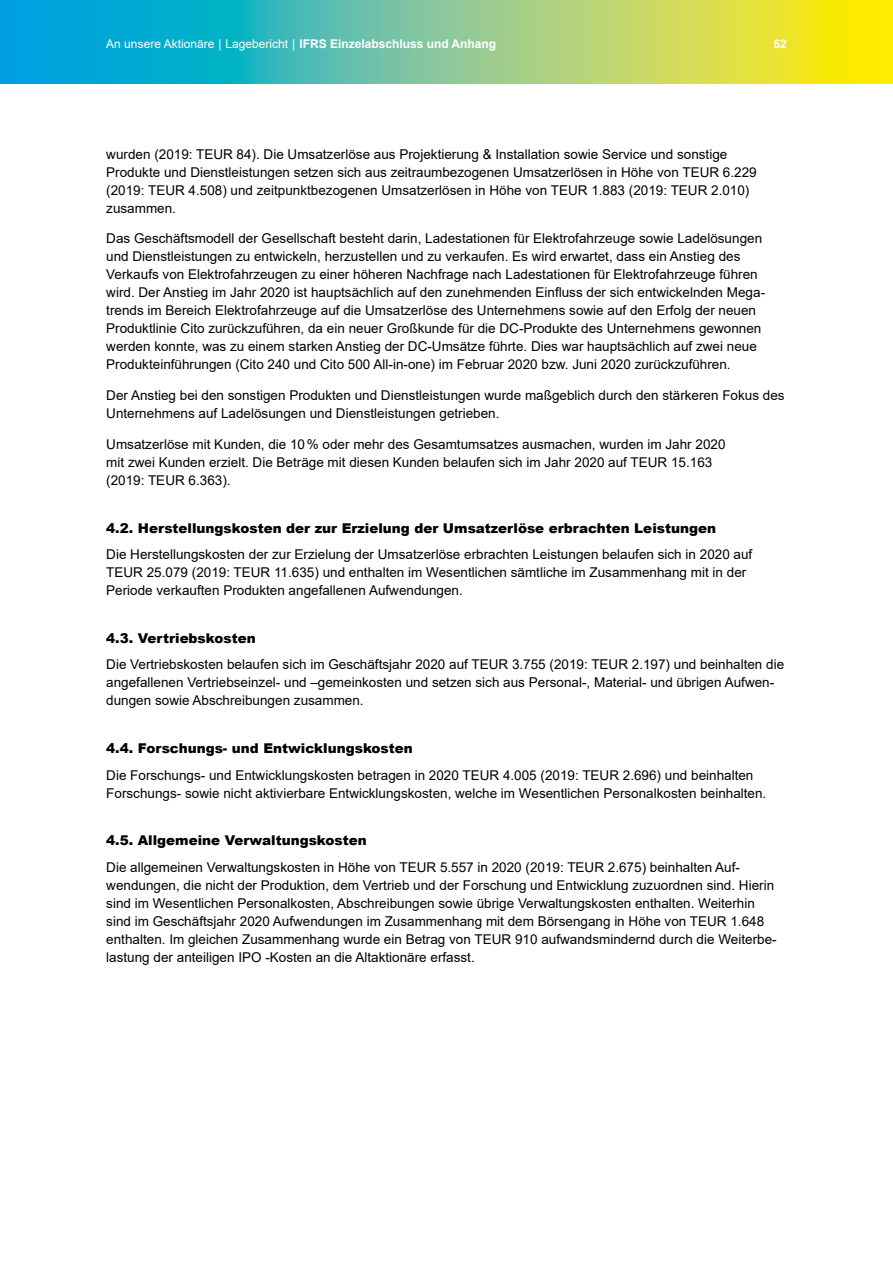
<style>
.page{position:relative;width:893px;height:1263px;background:#fff}
.page>*{position:absolute;margin:0;border:0;box-sizing:border-box;transform-origin:0 0}
.t1{font:13.5px/18px "Arial";color:#000}
.t2{font:900 13.5px "Arial";color:#000}
.t3{font:12px "Arial";color:#fff}
.t4{font:700 12px "Arial";color:#fff}
.s1{font-weight:700}
</style>
<div class="page">
<svg style="left:0;top:0;width:893px;height:84px;background:#7bc68b"></svg>
<p class="t3" style="left:106px;top:36px;width:391px">An unsere Aktionäre | Lagebericht | <span class="s1">IFRS Einzelabschluss und Anhang</span></p>
<p class="t4" style="left:773px;top:35px;width:15px">52</p>
<p class="t1" style="left:106px;top:145px;width:652px">wurden (2019: TEUR 84). Die Umsatzerlöse aus Projektierung &amp; Installation sowie Service und sonstige Produkte und Dienstleistungen setzen sich aus zeitraumbezogenen Umsatzerlösen in Höhe von TEUR 6.229 (2019: TEUR 4.508) und zeitpunktbezogenen Umsatzerlösen in Höhe von TEUR 1.883 (2019: TEUR 2.010) zusammen.</p>
<p class="t1" style="left:106px;top:230px;width:660px">Das Geschäftsmodell der Gesellschaft besteht darin, Ladestationen für Elektrofahrzeuge sowie Ladelösungen und Dienstleistungen zu entwickeln, herzustellen und zu verkaufen. Es wird erwartet, dass ein Anstieg des Verkaufs von Elektrofahrzeugen zu einer höheren Nachfrage nach Ladestationen für Elektrofahrzeuge führen wird. Der Anstieg im Jahr 2020 ist hauptsächlich auf den zunehmenden Einfluss der sich entwickelnden Mega&shy;trends im Bereich Elektrofahrzeuge auf die Umsatzerlöse des Unternehmens sowie auf den Erfolg der neuen Produktlinie Cito zurückzuführen, da ein neuer Großkunde für die DC-Produkte des Unternehmens gewonnen werden konnte, was zu einem starken Anstieg der DC-Umsätze führte. Dies war hauptsächlich auf zwei neue Produkteinführungen (Cito 240 und Cito 500 All-in-one) im Februar 2020 bzw. Juni 2020 zurückzuführen.</p>
<p class="t1" style="left:106px;top:386px;width:680px">Der Anstieg bei den sonstigen Produkten und Dienstleistungen wurde maßgeblich durch den stärkeren Fokus des<br>Unternehmens auf Ladelösungen und Dienstleistungen getrieben.</p>
<p class="t1" style="left:106px;top:435px;width:621px">Umsatzerlöse mit Kunden, die 10% oder mehr des Gesamtumsatzes ausmachen, wurden im Jahr 2020 mit zwei Kunden erzielt. Die Beträge mit diesen Kunden belaufen sich im Jahr 2020 auf TEUR 15.163 (2019: TEUR 6.363).</p>
<p class="t2" style="left:106px;top:518px;width:611px">4.2. Herstellungskosten der zur Erzielung der Umsatzerlöse erbrachten Leistungen</p>
<p class="t1" style="left:106px;top:545px;width:648px">Die Herstellungskosten der zur Erzielung der Umsatzerlöse erbrachten Leistungen belaufen sich in 2020 auf<br>TEUR 25.079 (2019: TEUR 11.635) und enthalten im Wesentlichen sämtliche im Zusammenhang mit in der<br>Periode verkauften Produkten angefallenen Aufwendungen.</p>
<p class="t2" style="left:106px;top:628px;width:151px">4.3. Vertriebskosten</p>
<p class="t1" style="left:106px;top:656px;width:679px">Die Vertriebskosten belaufen sich im Geschäftsjahr 2020 auf TEUR 3.755 (2019: TEUR 2.197) und beinhalten die angefallenen Vertriebseinzel- und –gemeinkosten und setzen sich aus Personal-, Material- und übrigen Aufwen&shy;dungen sowie Abschreibungen zusammen.</p>
<p class="t2" style="left:106px;top:738px;width:308px">4.4. Forschungs- und Entwicklungskosten</p>
<p class="t1" style="left:106px;top:766px;width:662px">Die Forschungs- und Entwicklungskosten betragen in 2020 TEUR 4.005 (2019: TEUR 2.696) und beinhalten<br>Forschungs- sowie nicht aktivierbare Entwicklungskosten, welche im Wesentlichen Personalkosten beinhalten.</p>
<p class="t2" style="left:106px;top:831px;width:262px">4.5. Allgemeine Verwaltungskosten</p>
<p class="t1" style="left:106px;top:858px;width:672px">Die allgemeinen Verwaltungskosten in Höhe von TEUR 5.557 in 2020 (2019: TEUR 2.675) beinhalten Auf&shy;wendungen, die nicht der Produktion, dem Vertrieb und der Forschung und Entwicklung zuzuordnen sind. Hierin sind im Wesentlichen Personalkosten, Abschreibungen sowie übrige Verwaltungskosten enthalten. Weiterhin sind im Geschäftsjahr 2020 Aufwendungen im Zusammenhang mit dem Börsengang in Höhe von TEUR 1.648 enthalten. Im gleichen Zusammenhang wurde ein Betrag von TEUR 910 aufwandsmindernd durch die Weiterbe&shy;lastung der anteiligen IPO -Kosten an die Altaktionäre erfasst.</p>
</div>
